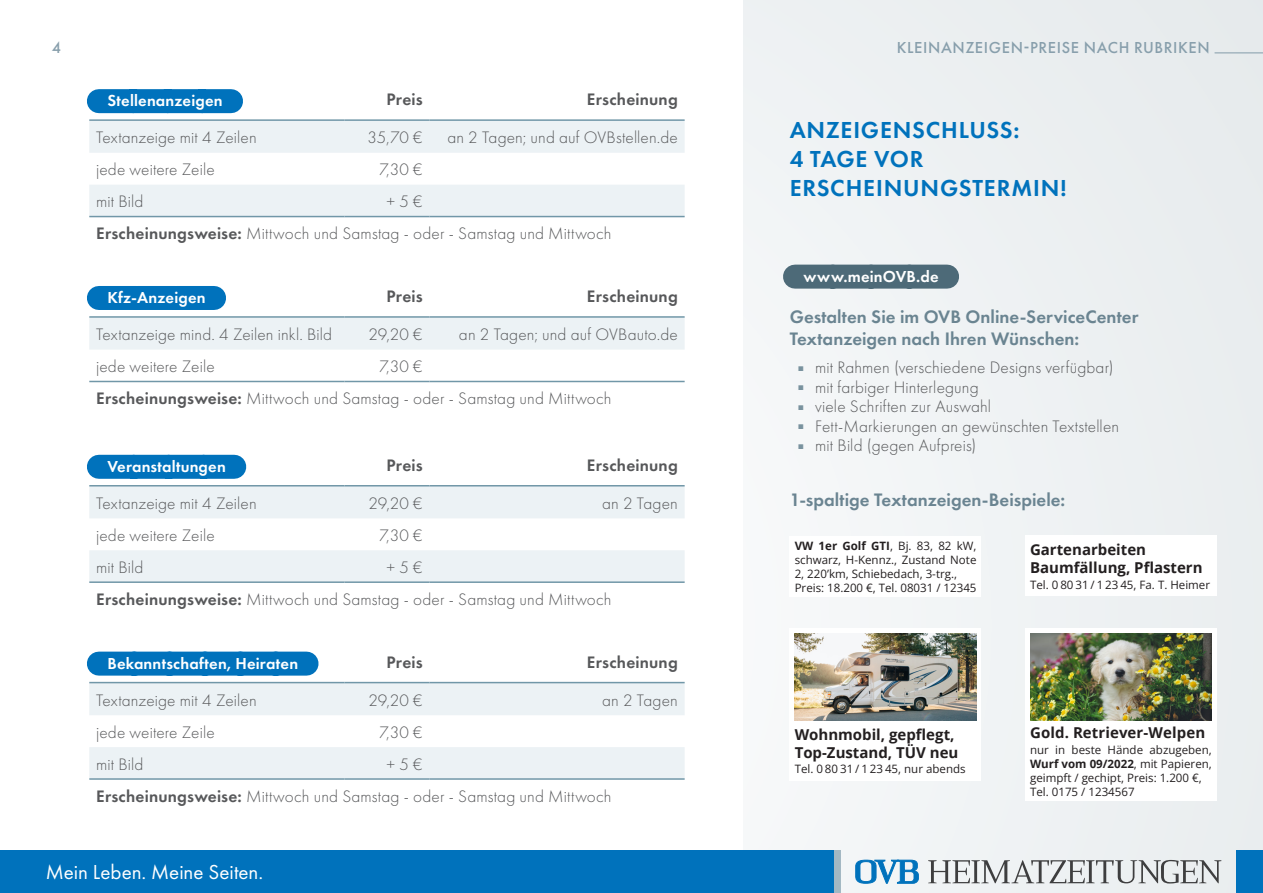
<style>
.page{position:relative;width:1263px;height:893px;background:#eef1f3}
.page>*{position:absolute;margin:0;border:0;box-sizing:border-box;transform-origin:0 0}
.t1{font:600 24px/28.8px "Futura PT";letter-spacing:.035em;color:#0072bc}
.t2{font:21px "Futura PT";color:#fff}
.t3{font:600 18.75px/22.5px "Futura PT";color:#6a8491}
.t4{font:300 17.25px/32px "Futura PT";letter-spacing:.01em;color:#57585a}
.t5{font:600 17.25px "Futura PT";letter-spacing:.01em;color:#57585a}
.t6{font:600 16.5px "Futura PT";letter-spacing:.01em;color:#fff}
.t7{font:500 16.5px "Futura PT";letter-spacing:.035em;color:#889fac}
.t8{font:700 15px/18px "Open Sans";color:#231f20}
.t9{font:11.55px/13.8px "Open Sans";color:#231f20}
.s1{font-weight:600}
.s2{font-weight:700}
</style>
<div class="page">
<div style="left:0;top:0;width:743px;height:893px;background:#fff"></div>
<hr style="left:1215px;top:52px;width:48px;height:1px;background:#889fac">
<svg style="left:89px;top:121px;width:596px;height:95px;fill:#ecf2f5"></svg>
<hr style="left:89px;top:119px;width:255px;height:2px;background:#7197a8">
<hr style="left:344px;top:119px;width:85px;height:2px;background:#7197a8">
<hr style="left:429px;top:119px;width:256px;height:2px;background:#7197a8">
<hr style="left:89px;top:216px;width:255px;height:1px;background:#7197a8">
<hr style="left:344px;top:216px;width:85px;height:1px;background:#7197a8">
<hr style="left:429px;top:216px;width:256px;height:1px;background:#7197a8">
<div style="left:99px;top:89px;width:132px;height:24px;background:#0072bc"></div>
<div style="left:89px;top:318px;width:596px;height:32px;background:#ecf2f5"></div>
<hr style="left:89px;top:316px;width:255px;height:2px;background:#7197a8">
<hr style="left:344px;top:316px;width:85px;height:2px;background:#7197a8">
<hr style="left:429px;top:316px;width:256px;height:2px;background:#7197a8">
<hr style="left:89px;top:381px;width:255px;height:1px;background:#7197a8">
<hr style="left:344px;top:381px;width:85px;height:1px;background:#7197a8">
<hr style="left:429px;top:381px;width:256px;height:1px;background:#7197a8">
<div style="left:99px;top:286px;width:115px;height:24px;background:#0072bc"></div>
<svg style="left:89px;top:486px;width:596px;height:95px;fill:#ecf2f5"></svg>
<hr style="left:89px;top:485px;width:255px;height:1px;background:#7197a8">
<hr style="left:344px;top:485px;width:85px;height:1px;background:#7197a8">
<hr style="left:429px;top:485px;width:256px;height:1px;background:#7197a8">
<hr style="left:89px;top:581px;width:255px;height:2px;background:#7197a8">
<hr style="left:344px;top:581px;width:85px;height:2px;background:#7197a8">
<hr style="left:429px;top:581px;width:256px;height:2px;background:#7197a8">
<div style="left:99px;top:455px;width:135px;height:24px;background:#0072bc"></div>
<svg style="left:89px;top:683px;width:596px;height:95px;fill:#ecf2f5"></svg>
<hr style="left:89px;top:682px;width:255px;height:1px;background:#7197a8">
<hr style="left:344px;top:682px;width:85px;height:1px;background:#7197a8">
<hr style="left:429px;top:682px;width:256px;height:1px;background:#7197a8">
<hr style="left:89px;top:778px;width:255px;height:2px;background:#7197a8">
<hr style="left:344px;top:778px;width:85px;height:2px;background:#7197a8">
<hr style="left:429px;top:778px;width:256px;height:2px;background:#7197a8">
<div style="left:99px;top:652px;width:208px;height:24px;background:#0072bc"></div>
<div style="left:795px;top:265px;width:152px;height:24px;background:#4d6a78"></div>
<div style="left:790px;top:536px;width:191px;height:61px;background:#fff"></div>
<div style="left:1025px;top:536px;width:191px;height:60px;background:#fff"></div>
<div style="left:1025px;top:628px;width:191px;height:172px;background:#fff"></div>
<img style="left:1030px;top:633px;width:182px;height:87px">
<div style="left:790px;top:628px;width:191px;height:152px;background:#fff"></div>
<img style="left:794px;top:633px;width:182px;height:87px">
<div style="left:0;top:850px;width:834px;height:43px;background:#0072bc"></div>
<div style="left:1236px;top:850px;width:27px;height:43px;background:#0072bc"></div>
<div style="left:834px;top:850px;width:6px;height:43px;background:#a3b8c3"></div>
<svg style="left:855px;top:859px;width:64px;height:25px"></svg>
<svg style="left:928px;top:860px;width:293px;height:23px"></svg>
<p class="t7" style="left:52px;top:38px;width:11px">4</p>
<p class="t6" style="left:107px;top:90px;width:117px">Stellenanzeigen</p>
<p class="t5" style="left:387px;top:89px;width:38px">Preis</p>
<p class="t5" style="left:587px;top:89px;width:92px">Erscheinung</p>
<p class="t4" style="left:96px;top:122px;width:162px">Textanzeige mit 4 Zeilen</p>
<p class="t4" style="left:368px;top:122px;width:57px">35,70 €</p>
<p class="t4" style="left:447px;top:122px;width:232px">an 2 Tagen; und auf OVBstellen.de</p>
<p class="t4" style="left:96px;top:154px;width:120px">jede weitere Zeile</p>
<p class="t4" style="left:379px;top:154px;width:45px">7,30 €</p>
<p class="t4" style="left:96px;top:186px;width:49px">mit Bild</p>
<p class="t4" style="left:96px;top:186px;width:517px;text-indent:290px">+ 5 €<br><span class="s1">Erscheinungsweise:</span> Mittwoch und Samstag - oder - Samstag und Mittwoch</p>
<p class="t6" style="left:107px;top:287px;width:100px">Kfz-Anzeigen</p>
<p class="t5" style="left:387px;top:286px;width:38px">Preis</p>
<p class="t5" style="left:587px;top:286px;width:92px">Erscheinung</p>
<p class="t4" style="left:96px;top:319px;width:238px">Textanzeige mind. 4 Zeilen inkl. Bild</p>
<p class="t4" style="left:368px;top:319px;width:56px">29,20 €</p>
<p class="t4" style="left:459px;top:319px;width:220px">an 2 Tagen; und auf OVBauto.de</p>
<p class="t4" style="left:96px;top:351px;width:120px">jede weitere Zeile</p>
<p class="t4" style="left:96px;top:351px;width:517px;text-indent:283px">7,30 €<br><span class="s1">Erscheinungsweise:</span> Mittwoch und Samstag - oder - Samstag und Mittwoch</p>
<p class="t6" style="left:107px;top:456px;width:120px">Veranstaltungen</p>
<p class="t5" style="left:387px;top:454px;width:38px">Preis</p>
<p class="t5" style="left:587px;top:454px;width:92px">Erscheinung</p>
<p class="t4" style="left:96px;top:487px;width:162px">Textanzeige mit 4 Zeilen</p>
<p class="t4" style="left:368px;top:487px;width:56px">29,20 €</p>
<p class="t4" style="left:602px;top:487px;width:77px">an 2 Tagen</p>
<p class="t4" style="left:96px;top:519px;width:120px">jede weitere Zeile</p>
<p class="t4" style="left:379px;top:519px;width:45px">7,30 €</p>
<p class="t4" style="left:96px;top:551px;width:49px">mit Bild</p>
<p class="t4" style="left:96px;top:551px;width:517px;text-indent:290px">+ 5 €<br><span class="s1">Erscheinungsweise:</span> Mittwoch und Samstag - oder - Samstag und Mittwoch</p>
<p class="t6" style="left:107px;top:653px;width:192px">Bekanntschaften, Heiraten</p>
<p class="t5" style="left:387px;top:651px;width:38px">Preis</p>
<p class="t5" style="left:587px;top:651px;width:92px">Erscheinung</p>
<p class="t4" style="left:96px;top:684px;width:162px">Textanzeige mit 4 Zeilen</p>
<p class="t4" style="left:368px;top:684px;width:56px">29,20 €</p>
<p class="t4" style="left:602px;top:684px;width:77px">an 2 Tagen</p>
<p class="t4" style="left:96px;top:716px;width:120px">jede weitere Zeile</p>
<p class="t4" style="left:379px;top:716px;width:45px">7,30 €</p>
<p class="t4" style="left:96px;top:748px;width:49px">mit Bild</p>
<p class="t4" style="left:96px;top:748px;width:517px;text-indent:290px">+ 5 €<br><span class="s1">Erscheinungsweise:</span> Mittwoch und Samstag - oder - Samstag und Mittwoch</p>
<p class="t2" style="left:46px;top:860px;width:219px">Mein Leben. Meine Seiten.</p>
<p class="t7" style="left:897px;top:38px;width:314px">KLEINANZEIGEN-PREISE NACH RUBRIKEN</p>
<h1 class="t1" style="left:790px;top:116px;width:278px">ANZEIGENSCHLUSS:<br>4 TAGE VOR<br>ERSCHEINUNGSTERMIN!</h1>
<p class="t6" style="left:803px;top:266px;width:137px">www.meinOVB.de</p>
<p class="t3" style="left:790px;top:305px;width:350px">Gestalten Sie im OVB Online-ServiceCenter<br>Textanzeigen nach Ihren Wünschen:</p>
<p class="t4" style="left:815px;top:358px;width:305px;line-height:19.5px">mit Rahmen (verschiedene Designs verfügbar) mit farbiger Hinterlegung<br>viele Schriften zur Auswahl<br>Fett-Markierungen an gewünschten Textstellen mit Bild (gegen Aufpreis)</p>
<p class="t3" style="left:790px;top:488px;width:277px">1-spaltige Textanzeigen-Beispiele:</p>
<p class="t9" style="left:795px;top:539px;width:183px"><span class="s2">VW 1er Golf GTI</span>, Bj. 83, 82 kW, schwarz, H-Kennz., Zustand Note<br>2, 220’km, Schiebedach, 3-trg.,<br>Preis: 18.200 €, Tel. 08031 / 12345</p>
<p class="t8" style="left:1030px;top:540px;width:174px">Gartenarbeiten<br>Baumfällung, Pflastern</p>
<p class="t9" style="left:1030px;top:577px;width:182px">Tel. 0 80 31 / 1 23 45, Fa. T. Heimer</p>
<p class="t8" style="left:795px;top:725px;width:165px">Wohnmobil, gepflegt,<br>Top-Zustand, TÜV neu</p>
<p class="t9" style="left:795px;top:762px;width:172px">Tel. 0 80 31 / 1 23 45, nur abends</p>
<p class="t8" style="left:1030px;top:723px;width:177px">Gold. Retriever-Welpen</p>
<p class="t9" style="left:1030px;top:743px;width:183px">nur in beste Hände abzugeben,<br><span class="s2">Wurf vom 09/2022</span>, mit Papieren, geimpft / gechipt, Preis: 1.200 €,<br>Tel. 0175 / 1234567</p>
</div>
